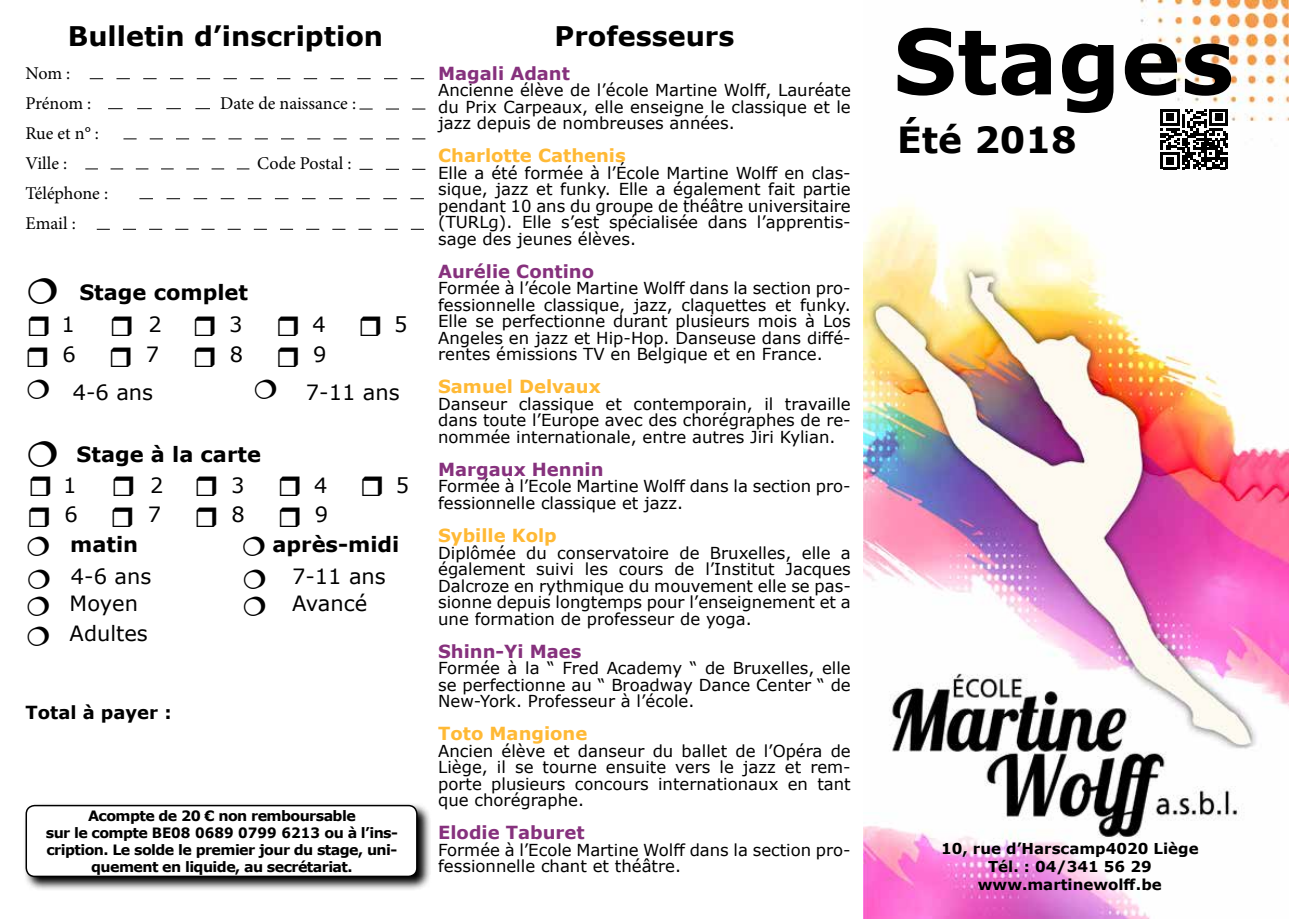
<style>
.page{position:relative;width:1289px;height:919px;background:#fff}
.page>*{position:absolute;margin:0;border:0;box-sizing:border-box;transform-origin:0 0}
.t1{font:700 90px "Verdana";color:#000}
.t2{font:700 36px "Verdana";color:#000}
.t3{font:700 27px "Verdana";color:#000}
.t4{font:21px "Verdana";color:#000}
.t5{font:700 21px "Verdana";color:#000}
.t6{font:18px/30px "Minion Pro";letter-spacing:-.005em;color:#000}
.t7{font:700 18px "Verdana";color:#86317d}
.t8{font:700 18px "Verdana";color:#ffb935}
.t9{font:700 18px "Verdana";color:#000}
.t10{font:16.5px/16.5px "Verdana";color:#000;text-align:justify}
.t11{font:700 15px/18px "Verdana";color:#000;text-align:center}
.t12{font:700 14.25px/17.1px "Verdana";letter-spacing:-.04em;color:#000;text-align:center}
</style>
<div class="page">
<svg style="left:90px;top:78px;width:334px;height:1px"></svg>
<svg style="left:108px;top:108px;width:102px;height:1px"></svg>
<svg style="left:123px;top:139px;width:302px;height:1px"></svg>
<svg style="left:85px;top:169px;width:164px;height:1px"></svg>
<svg style="left:139px;top:198px;width:285px;height:1px"></svg>
<svg style="left:97px;top:229px;width:327px;height:1px"></svg>
<svg style="left:25px;top:804px;width:405px;height:86px;background:#858585"></svg>
<div style="left:26px;top:805px;width:391px;height:71px;background:#fff;border-radius:9px"></div>
<div style="left:26px;top:804px;width:391px;height:73px;border:2px solid #000;border-radius:9px"></div>
<img style="left:863px;top:0;width:425px;height:918px">
<svg style="left:1160px;top:109px;width:68px;height:60px"></svg>
<svg style="left:359px;top:109px;width:66px;height:1px"></svg>
<svg style="left:359px;top:169px;width:66px;height:1px"></svg>
<h3 class="t3" style="left:554px;top:17px;width:181px">Professeurs</h3>
<h3 class="t3" style="left:68px;top:17px;width:317px">Bulletin d’inscription</h3>
<h1 class="t1" style="left:892px;top:-2px;width:343px">Stages</h1>
<p class="t7" style="left:438px;top:60px;width:133px">Magali Adant</p>
<p class="t10" style="left:438px;top:82px;width:414px">Ancienne élève de l’école Martine Wolff, Lauréate du Prix Carpeaux, elle enseigne le classique et le jazz depuis de nombreuses années.</p>
<p class="t8" style="left:438px;top:143px;width:189px">Charlotte Cathenis</p>
<p class="t10" style="left:438px;top:164px;width:414px">Elle a été formée à l’École Martine Wolff en clas&shy;sique, jazz et funky. Elle a également fait partie pendant 10 ans du groupe de théâtre universitaire (TURLg). Elle s’est spécialisée dans l’apprentis&shy;sage des jeunes élèves.</p>
<p class="t7" style="left:438px;top:258px;width:157px">Aurélie Contino</p>
<p class="t10" style="left:438px;top:280px;width:414px">Formée à l’école Martine Wolff dans la section pro&shy;fessionnelle classique, jazz, claquettes et funky.<br>Elle se perfectionne durant plusieurs mois à Los Angeles en jazz et Hip-Hop. Danseuse dans diffé&shy;rentes émissions TV en Belgique et en France.</p>
<p class="t8" style="left:438px;top:374px;width:164px">Samuel Delvaux</p>
<p class="t10" style="left:438px;top:395px;width:414px">Danseur classique et contemporain, il travaille dans toute l’Europe avec des chorégraphes de re&shy;nommée internationale, entre autres Jiri Kylian.</p>
<p class="t7" style="left:438px;top:456px;width:167px">Margaux Hennin</p>
<p class="t10" style="left:438px;top:478px;width:414px">Formée à l’Ecole Martine Wolff dans la section pro&shy;fessionnelle classique et jazz.</p>
<p class="t8" style="left:438px;top:522px;width:120px">Sybille Kolp</p>
<p class="t10" style="left:438px;top:544px;width:414px">Diplômée du conservatoire de Bruxelles, elle a également suivi les cours de l’Institut Jacques Dalcroze en rythmique du mouvement elle se pas&shy;sionne depuis longtemps pour l’enseignement et a une formation de professeur de yoga.</p>
<p class="t7" style="left:438px;top:638px;width:145px">Shinn-Yi Maes</p>
<p class="t10" style="left:438px;top:659px;width:414px">Formée à la “ Fred Academy “ de Bruxelles, elle se perfectionne au “ Broadway Dance Center “ de New-York. Professeur à l’école.</p>
<p class="t8" style="left:438px;top:720px;width:151px">Toto Mangione</p>
<p class="t10" style="left:438px;top:742px;width:414px">Ancien élève et danseur du ballet de l’Opéra de Liège, il se tourne ensuite vers le jazz et rem&shy;porte plusieurs concours internationaux en tant que chorégraphe.</p>
<p class="t7" style="left:438px;top:819px;width:148px">Elodie Taburet</p>
<p class="t10" style="left:438px;top:841px;width:414px">Formée à l’Ecole Martine Wolff dans la section pro&shy;fessionnelle chant et théâtre.</p>
<p class="t6" style="left:26px;top:58px;width:67px">Nom :<br>Prénom :</p>
<p class="t6" style="left:220px;top:88px;width:137px">Date de naissance :</p>
<h2 class="t2" style="left:897px;top:114px;width:181px">Été 2018</h2>
<p class="t6" style="left:26px;top:118px;width:75px">Rue et n° :<br>Ville :</p>
<p class="t6" style="left:257px;top:148px;width:96px">Code Postal :</p>
<p class="t6" style="left:26px;top:178px;width:84px">Téléphone :<br>Email :</p>
<p class="t5" style="left:79px;top:277px;width:170px">Stage complet</p>
<p class="t4" style="left:61px;top:310px;width:15px">1</p>
<p class="t4" style="left:148px;top:310px;width:15px">2</p>
<p class="t4" style="left:229px;top:310px;width:15px">3</p>
<p class="t4" style="left:312px;top:310px;width:15px">4</p>
<p class="t4" style="left:63px;top:339px;width:15px">6</p>
<p class="t4" style="left:146px;top:339px;width:15px">7</p>
<p class="t4" style="left:230px;top:339px;width:15px">8</p>
<p class="t4" style="left:313px;top:339px;width:15px">9</p>
<p class="t4" style="left:394px;top:310px;width:15px">5</p>
<p class="t4" style="left:73px;top:378px;width:82px">4-6 ans</p>
<p class="t4" style="left:306px;top:378px;width:95px">7-11 ans</p>
<p class="t5" style="left:77px;top:439px;width:186px">Stage à la carte</p>
<p class="t4" style="left:63px;top:470px;width:15px">1</p>
<p class="t4" style="left:150px;top:470px;width:15px">2</p>
<p class="t4" style="left:231px;top:470px;width:15px">3</p>
<p class="t4" style="left:314px;top:470px;width:15px">4</p>
<p class="t4" style="left:64px;top:500px;width:15px">6</p>
<p class="t4" style="left:148px;top:500px;width:15px">7</p>
<p class="t4" style="left:231px;top:500px;width:15px">8</p>
<p class="t4" style="left:315px;top:500px;width:15px">9</p>
<p class="t5" style="left:70px;top:529px;width:69px">matin</p>
<p class="t5" style="left:272px;top:529px;width:128px">après-midi</p>
<p class="t4" style="left:70px;top:589px;width:70px">Moyen</p>
<p class="t4" style="left:292px;top:589px;width:77px">Avancé</p>
<p class="t4" style="left:70px;top:618px;width:80px">Adultes</p>
<p class="t4" style="left:396px;top:470px;width:15px">5</p>
<p class="t4" style="left:71px;top:561px;width:82px">4-6 ans</p>
<p class="t4" style="left:292px;top:561px;width:95px">7-11 ans</p>
<p class="t9" style="left:26px;top:699px;width:147px">Total à payer :</p>
<p class="t12" style="left:46px;top:807px;width:354px">Acompte de 20 € non remboursable<br>sur le compte BE08 0689 0799 6213 ou à l’ins&shy;cription. Le solde le premier jour du stage, uni&shy;quement en liquide, au secrétariat.</p>
<p class="t11" style="left:941px;top:839px;width:259px">10, rue d’Harscamp4020 Liège<br>Tél. : 04/341 56 29 www.martinewolff.be</p>
</div>
